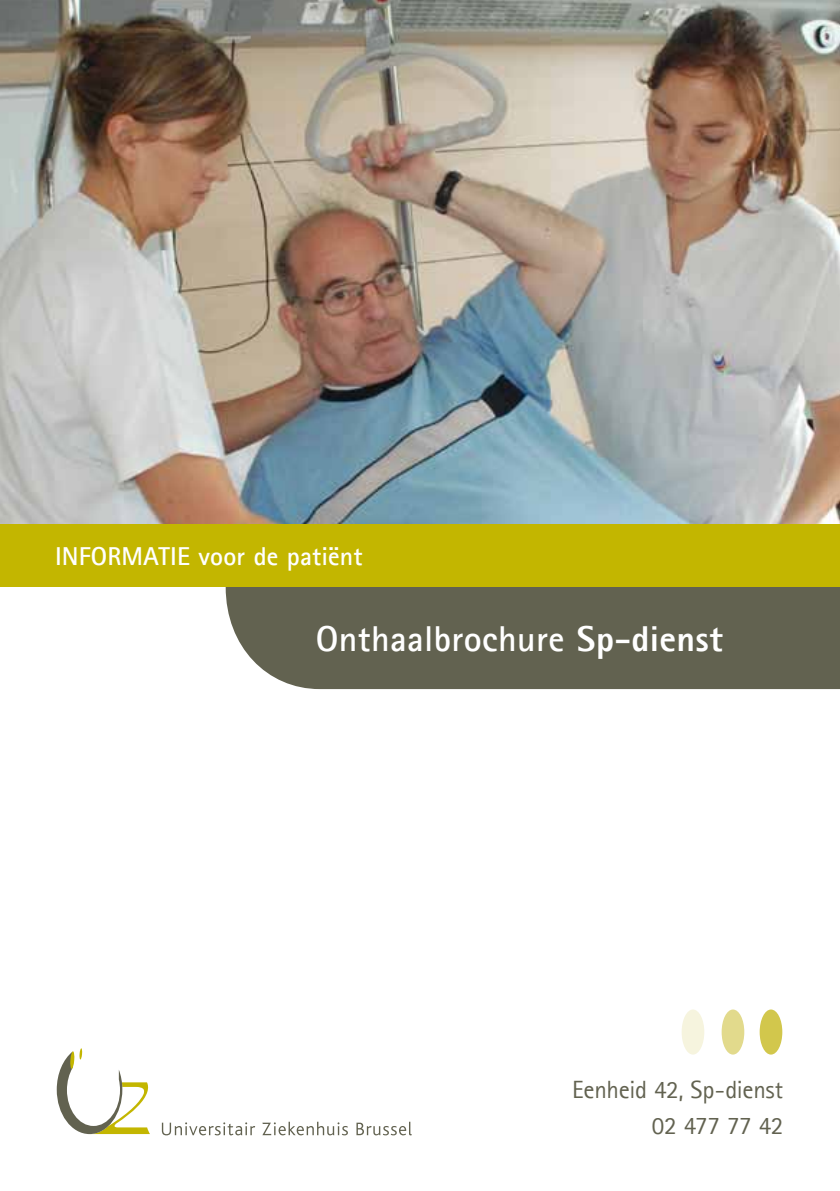
<style>
.page{position:relative;width:840px;height:1191px;background:#fff}
.page>*{position:absolute;margin:0;border:0;box-sizing:border-box;transform-origin:0 0}
.t1{font:700 36px "Agfa Rotis Sans Serif";letter-spacing:.01em;color:#fff}
.t2{font:700 26px "Agfa Rotis Sans Serif";letter-spacing:.005em;color:#fff}
.t3{font:25px/36px "Agfa Rotis Sans Serif";letter-spacing:-.015em;color:#626250;text-align:right}
.s1{font-weight:800}
</style>
<div class="page">
<img style="left:0;top:0;width:839px;height:524px">
<div style="left:225px;top:587px;width:614px;height:102px;background:#626250"></div>
<svg style="left:162px;top:1122px;width:93px;height:13px"></svg>
<svg style="left:262px;top:1121px;width:86px;height:14px"></svg>
<svg style="left:356px;top:1121px;width:55px;height:14px"></svg>
<svg style="left:57px;top:1048px;width:93px;height:86px"></svg>
<div style="left:0;top:524px;width:839px;height:63px;background:#c3b600"></div>
<div style="left:759px;top:1009px;width:22px;height:45px;background:#d2c74c;border-radius:50%"></div>
<div style="left:721px;top:1009px;width:22px;height:45px;background:#e2da8c;border-radius:50%"></div>
<div style="left:681px;top:1009px;width:23px;height:45px;background:#f6f4de;border-radius:50%"></div>
<p class="t2" style="left:55px;top:539px;width:309px">INFORMATIE voor de patiënt</p>
<h1 class="t1" style="left:315px;top:615px;width:408px">Onthaalbrochure <span class="s1">Sp-dienst</span></h1>
<p class="t3" style="left:572px;top:1071px;width:212px">Eenheid 42, Sp-dienst<br>02 477 77 42</p>
</div>
